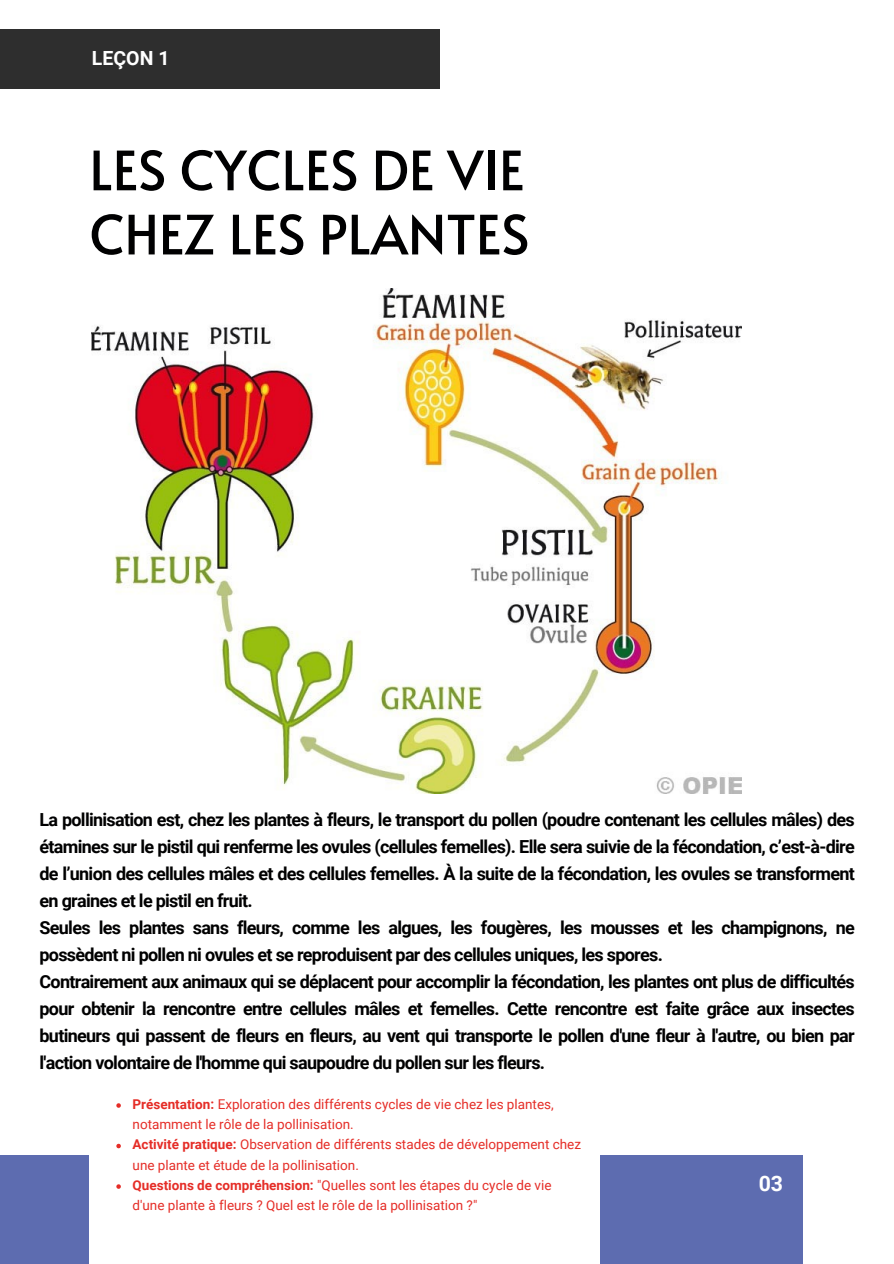
<style>
.page{position:relative;width:894px;height:1264px;background:#fff}
.page>*{position:absolute;margin:0;border:0;box-sizing:border-box;transform-origin:0 0}
.t1{font:54px/64.2px "Alata";color:#000001}
.t2{font:700 21.3px "Roboto";color:#fff}
.t3{font:700 19.5px "Roboto";color:#fff}
.t4{font:700 18px/27px "Roboto";letter-spacing:-.04em;color:#000001}
.t5{font:13.5px/20.2px "Roboto";color:#e52d27}
.s1{font-weight:700}
</style>
<div class="page">
<div style="left:0;top:1154px;width:802px;height:109px;background:#5d6cb0"></div>
<div style="left:0;top:30px;width:440px;height:59px;background:#2e2e2e"></div>
<div style="left:89px;top:1090px;width:511px;height:173px;background:#fff"></div>
<svg style="left:116px;top:1103px;width:5px;height:4px"></svg>
<svg style="left:116px;top:1143px;width:5px;height:5px"></svg>
<svg style="left:116px;top:1184px;width:5px;height:4px"></svg>
<img style="left:92px;top:288px;width:649px;height:505px">
<p class="t3" style="left:92px;top:46px;width:79px">LEÇON 1</p>
<p class="t1" style="left:89px;top:136px;width:441px">LES CYCLES DE VIE<br>CHEZ LES PLANTES</p>
<p class="t4" style="left:40px;top:806px;width:816px">La pollinisation est, chez les plantes à fleurs, le transport du pollen (poudre contenant les cellules mâles) des étamines sur le pistil qui renferme les ovules (cellules femelles). Elle sera suivie de la fécondation, c’est-à-dire de l’union des cellules mâles et des cellules femelles. À la suite de la fécondation, les ovules se transforment en graines et le pistil en fruit.<br>Seules les plantes sans fleurs, comme les algues, les fougères, les mousses et les champignons, ne possèdent ni pollen ni ovules et se reproduisent par des cellules uniques, les spores.<br>Contrairement aux animaux qui se déplacent pour accomplir la fécondation, les plantes ont plus de difficultés pour obtenir la rencontre entre cellules mâles et femelles. Cette rencontre est faite grâce aux insectes butineurs qui passent de fleurs en fleurs, au vent qui transporte le pollen d'une fleur à l'autre, ou bien par l'action volontaire de l'homme qui saupoudre du pollen sur les fleurs.</p>
<h2 class="t5" style="left:132px;top:1094px;width:422px"><span class="s1">Présentation:</span> Exploration des différents cycles de vie chez les plantes, notamment le rôle de la pollinisation.</h2>
<h1 class="t5" style="left:132px;top:1134px;width:450px"><span class="s1">Activité pratique:</span> Observation de différents stades de développement chez une plante et étude de la pollinisation.</h1>
<p class="t5" style="left:132px;top:1175px;width:420px"><span class="s1">Questions de compréhension:</span> "Quelles sont les étapes du cycle de vie d'une plante à fleurs ? Quel est le rôle de la pollinisation ?"</p>
<p class="t2" style="left:758px;top:1171px;width:26px">03</p>
</div>
